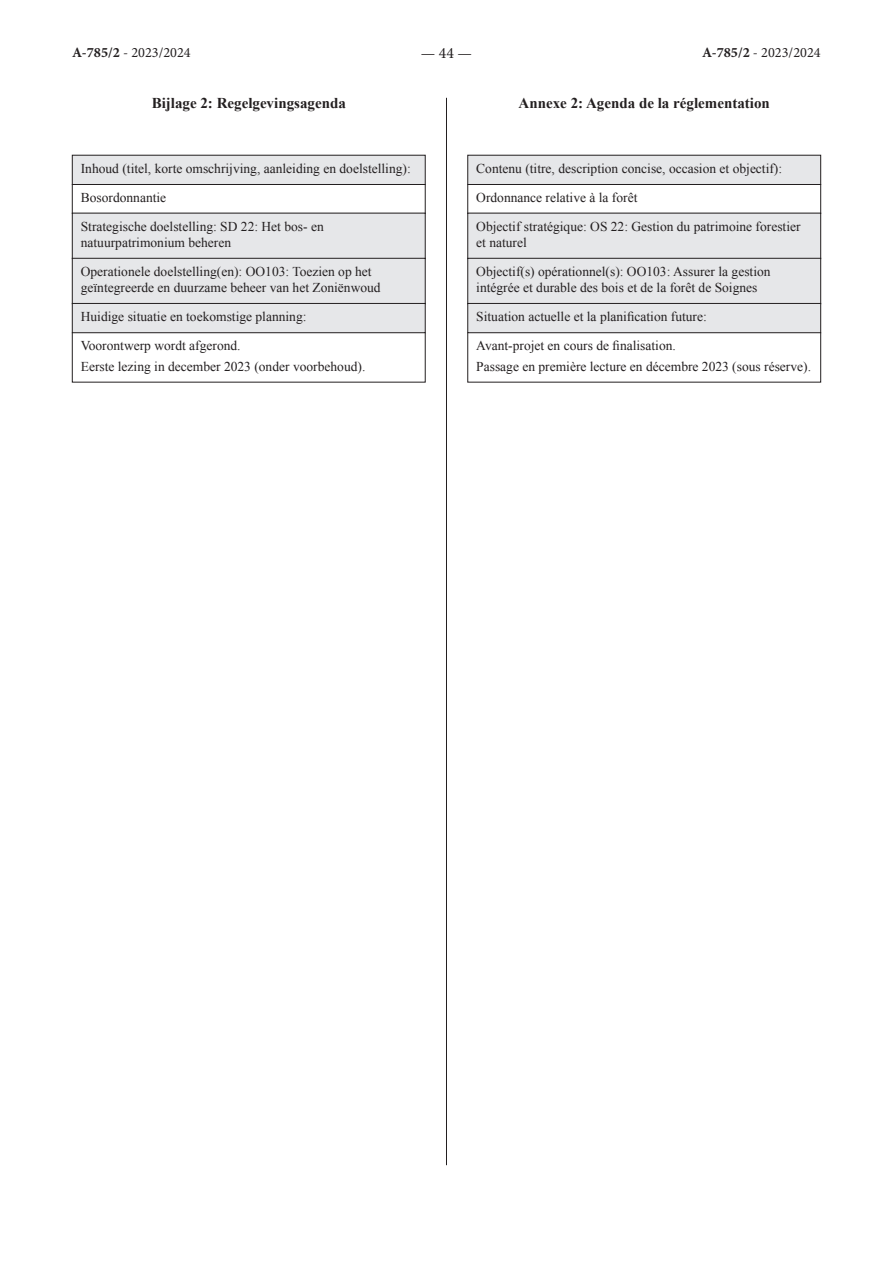
<style>
.page{position:relative;width:893px;height:1263px;background:#fff}
.page>*{position:absolute;margin:0;border:0;box-sizing:border-box;transform-origin:0 0}
.t1{font:15.75px "Minion Pro";color:#231f20}
.Titre_Annexes_FR{font:700 15px "Times New Roman";color:#231f20}
.Titre_Annexes_NL{font:700 15px "Times New Roman";color:#231f20}
.t2{font:14.25px "Minion Pro";color:#231f20}
.Anx_Bloc_gris{font:13.5px/16.2px "Times New Roman";color:#231f20}
.Anx_bloc_blanc{font:13.5px "Times New Roman";color:#231f20}
.s1{font-weight:700}
</style>
<div class="page">
<hr style="left:446px;top:98px;width:1px;height:1067px;background:#231f20">
<div style="left:72px;top:155px;width:353px;height:29px;background:#e6e7e9"></div>
<div style="left:72px;top:155px;width:354px;height:30px;border:1px solid #231f20"></div>
<div style="left:72px;top:184px;width:354px;height:30px;border:1px solid #231f20"></div>
<div style="left:72px;top:213px;width:353px;height:46px;background:#e6e7e9"></div>
<div style="left:72px;top:258px;width:353px;height:46px;background:#e6e7e9"></div>
<div style="left:72px;top:258px;width:354px;height:46px;border:1px solid #231f20"></div>
<div style="left:72px;top:303px;width:353px;height:30px;background:#e6e7e9"></div>
<div style="left:72px;top:303px;width:354px;height:30px;border:1px solid #231f20"></div>
<div style="left:72px;top:332px;width:354px;height:50px;border:1px solid #231f20"></div>
<div style="left:468px;top:155px;width:353px;height:29px;background:#e6e7e9"></div>
<div style="left:467px;top:155px;width:354px;height:30px;border:1px solid #231f20"></div>
<div style="left:467px;top:184px;width:354px;height:30px;border:1px solid #231f20"></div>
<div style="left:468px;top:213px;width:353px;height:46px;background:#e6e7e9"></div>
<div style="left:468px;top:258px;width:353px;height:46px;background:#e6e7e9"></div>
<div style="left:467px;top:258px;width:354px;height:46px;border:1px solid #231f20"></div>
<div style="left:468px;top:303px;width:353px;height:30px;background:#e6e7e9"></div>
<div style="left:467px;top:303px;width:354px;height:30px;border:1px solid #231f20"></div>
<div style="left:467px;top:332px;width:354px;height:50px;border:1px solid #231f20"></div>
<p class="t2" style="left:72px;top:43px;width:120px"><span class="s1">A-785/2</span> - 2023/2024</p>
<p class="t1" style="left:421px;top:42px;width:53px">— 44 —</p>
<p class="t2" style="left:702px;top:43px;width:120px"><span class="s1">A-785/2</span> - 2023/2024</p>
<p class="Titre_Annexes_NL" style="left:152px;top:93px;width:196px">Bijlage 2: Regelgevingsagenda</p>
<p class="Anx_Bloc_gris" style="left:81px;top:160px;width:331px">Inhoud (titel, korte omschrijving, aanleiding en doelstelling):</p>
<p class="Anx_bloc_blanc" style="left:81px;top:188px;width:87px">Bosordonnantie</p>
<p class="Anx_Bloc_gris" style="left:81px;top:218px;width:244px">Strategische doelstelling: SD 22: Het bos- en natuurpatrimonium beheren</p>
<p class="Anx_Bloc_gris" style="left:81px;top:263px;width:301px">Operationele doelstelling(en): OO103: Toezien op het geïntegreerde en duurzame beheer van het Zoniënwoud</p>
<p class="Anx_Bloc_gris" style="left:81px;top:308px;width:227px">Huidige situatie en toekomstige planning:</p>
<p class="Anx_bloc_blanc" style="left:81px;top:337px;width:161px">Voorontwerp wordt afgerond.</p>
<p class="Anx_bloc_blanc" style="left:81px;top:357px;width:286px">Eerste lezing in december 2023 (onder voorbehoud).</p>
<p class="Titre_Annexes_FR" style="left:519px;top:93px;width:253px">Annexe 2: Agenda de la réglementation</p>
<p class="Anx_Bloc_gris" style="left:476px;top:160px;width:307px">Contenu (titre, description concise, occasion et objectif):</p>
<p class="Anx_bloc_blanc" style="left:476px;top:188px;width:163px">Ordonnance relative à la forêt</p>
<p class="Anx_Bloc_gris" style="left:476px;top:218px;width:326px">Objectif stratégique: OS 22: Gestion du patrimoine forestier et naturel</p>
<p class="Anx_Bloc_gris" style="left:476px;top:263px;width:296px">Objectif(s) opérationnel(s): OO103: Assurer la gestion intégrée et durable des bois et de la forêt de Soignes</p>
<p class="Anx_Bloc_gris" style="left:476px;top:308px;width:232px">Situation actuelle et la planification future:</p>
<p class="Anx_bloc_blanc" style="left:476px;top:337px;width:201px">Avant-projet en cours de finalisation.</p>
<p class="Anx_bloc_blanc" style="left:476px;top:357px;width:336px">Passage en première lecture en décembre 2023 (sous réserve).</p>
</div>
